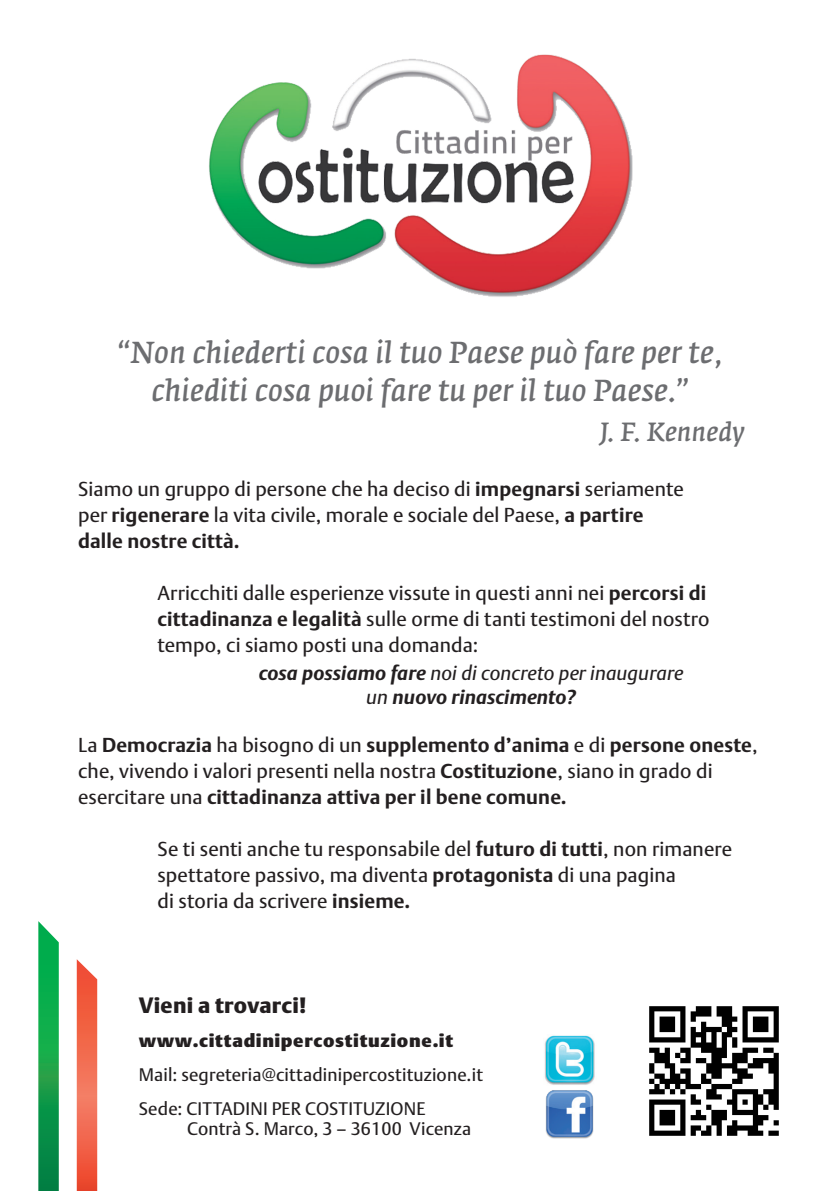
<style>
.page{position:relative;width:840px;height:1191px;background:#fff}
.page>*{position:absolute;margin:0;border:0;box-sizing:border-box;transform-origin:0 0}
.t1{font:italic 30px/38px "Fedra Serif A Pro";letter-spacing:.01em;color:#6c6d70;text-align:center}
.t2{font:italic 26px "Fedra Serif A Pro";letter-spacing:.01em;color:#6c6d70}
.t3{font:900 22px "DTL Argo T";letter-spacing:.01em;color:#231f20}
.t4{font:20px/26px "DTL Argo T";letter-spacing:.01em;color:#231f20}
.t5{font:700 20px "DTL Argo ST";letter-spacing:.01em;color:#231f20}
.t6{font:italic 20px "DTL Argo ST";letter-spacing:.005em;color:#231f20}
.t7{font:italic 700 20px "DTL Argo T";letter-spacing:.005em;color:#231f20}
.t8{font:18px/34px "DTL Argo T";letter-spacing:.01em;color:#231f20}
.t9{font:800 18px "DTL Argo T";letter-spacing:.03em;color:#231f20}
.s1{font-weight:700}
.s2{font-family:"DTL Argo T";font-weight:700}
.s3{font-family:"DTL Argo ST";font-weight:400}
.s4{font-family:"DTL Argo ST";font-weight:700}
.s5{font-family:"DTL Argo T";font-weight:400}
</style>
<div class="page">
<img style="left:209px;top:54px;width:424px;height:243px">
<svg style="left:38px;top:921px;width:21px;height:270px;background:#1aa554"></svg>
<svg style="left:77px;top:959px;width:20px;height:232px;background:#f16a50"></svg>
<img style="left:545px;top:1090px;width:49px;height:49px">
<img style="left:544px;top:1035px;width:51px;height:50px">
<img style="left:649px;top:1006px;width:130px;height:130px">
<h1 class="t1" style="left:117px;top:333px;width:607px">“Non chiederti cosa il tuo Paese può fare per te, chiediti cosa puoi fare tu per il tuo Paese.”</h1>
<h2 class="t2" style="left:599px;top:416px;width:146px">J. F. Kennedy</h2>
<p class="t4" style="left:78px;top:475px;width:607px">Siamo un gruppo di persone che ha deciso di <span class="s1">impegnarsi</span> seriamente per <span class="s1">rigenerare</span> la vita civile, morale e sociale del Paese, <span class="s1">a partire dalle nostre città.</span></p>
<p class="t4" style="left:157px;top:579px;width:553px">Arricchiti dalle esperienze vissute in questi anni nei <span class="s1">percorsi di cittadinanza e legalità</span> sulle orme di tanti testimoni del nostro tempo, ci siamo posti una domanda:</p>
<p class="t6" style="left:258px;top:660px;width:426px"><span class="s2">cosa possiamo fare</span> noi di concreto per inaugurare</p>
<p class="t7" style="left:366px;top:684px;width:211px"><span class="s3">un</span> nuovo rinascimento?</p>
<p class="t4" style="left:78px;top:731px;width:681px">La <span class="s1">Democrazia</span> ha bisogno di un <span class="s1">supplemento d’anima</span> e di <span class="s4">persone oneste</span>, che, vivendo i valori presenti nella nostra <span class="s1">Costituzione</span>, siano in grado di</p>
<p class="t5" style="left:78px;top:784px;width:490px"><span class="s5">esercitare una</span> cittadinanza attiva per il bene comune.</p>
<p class="t4" style="left:157px;top:835px;width:576px">Se ti senti anche tu responsabile del <span class="s1">futuro di tutti</span>, non rimanere spettatore passivo, ma diventa <span class="s4">protagonista</span> di una pagina<br>di storia da scrivere <span class="s1">insieme.</span></p>
<p class="t3" style="left:139px;top:992px;width:169px">Vieni a trovarci!</p>
<p class="t9" style="left:139px;top:1028px;width:316px">www.cittadinipercostituzione.it</p>
<p class="t8" style="left:139px;top:1057px;width:345px">Mail: segreteria@cittadinipercostituzione.it<br>Sede: CITTADINI PER COSTITUZIONE</p>
<p class="t8" style="left:187px;top:1111px;width:285px">Contrà S. Marco, 3 – 36100 Vicenza</p>
</div>
